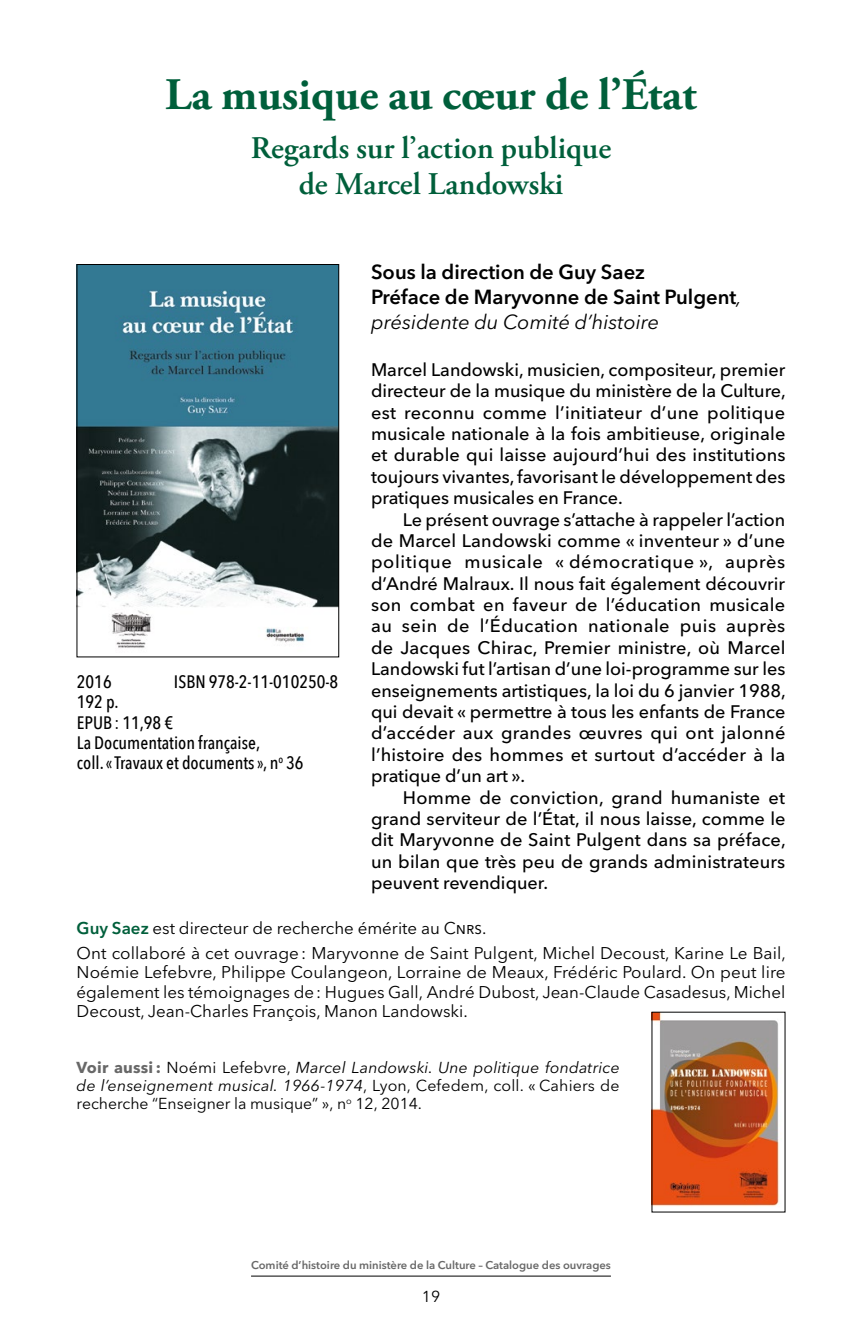
<style>
.page{position:relative;width:862px;height:1340px;background:#fff}
.page>*{position:absolute;margin:0;border:0;box-sizing:border-box;transform-origin:0 0}
._01-Titre{font:700 45px "Adobe Garamond Pro";color:#005f3b}
._01-Titre-2{font:600 31.5px/36px "Adobe Garamond Pro";color:#005f3b;text-align:center}
._02-Auteurs-suite{font:600 20.25px/24.8px "Avenir Next LT Pro";color:#000}
._02-Auteur{font:600 20.25px "Avenir Next LT Pro";color:#000}
._03-Résumé{font:500 18px/21.4px "Avenir Next LT Pro";letter-spacing:.01em;color:#000;text-align:justify}
._03-Résumé-Début{font:500 18px/21.4px "Avenir Next LT Pro";color:#000;text-align:justify}
._05-ref{font:500 18px "Avenir Next Condensed";color:#000}
._04-Auteurs_ref_suite{font:16.88px/19.1px "Avenir Next LT Pro";color:#000;text-align:justify}
._04-Auteurs_réf{font:16.88px "Avenir Next LT Pro";color:#000}
._06-Voir_aussi{font:15.75px/18px "Avenir Next LT Pro";color:#000;text-align:justify}
.t1{font:600 11.25px "Avenir Next LT Pro";color:#686868}
.s1{font-weight:400;font-style:italic}
.s2{font-weight:600;color:#005f3b}
.s3{font-weight:700;color:#686868}
.s4{font-style:italic}
</style>
<div class="page">
<hr style="left:251px;top:1275px;width:359px;height:1px;background:#000">
<img style="left:79px;top:266px;width:258px;height:382px">
<div style="left:77px;top:264px;width:262px;height:393px;border:1px solid #000"></div>
<img style="left:653px;top:1013px;width:127px;height:194px">
<p class="_01-Titre" style="left:165px;top:69px;width:532px">La musique au cœur de l’État</p>
<p class="_01-Titre-2" style="left:250px;top:130px;width:362px">Regards sur l’action publique de Marcel Landowski</p>
<p class="_02-Auteur" style="left:371px;top:260px;width:275px">Sous la direction de Guy Saez</p>
<p class="_02-Auteurs-suite" style="left:371px;top:284px;width:372px">Préface de Maryvonne de Saint Pulgent<span class="s1">, présidente du Comité d’histoire</span></p>
<p class="_03-Résumé-Début" style="left:371px;top:359px;width:416px">Marcel Landowski, musicien, compositeur, premier directeur de la musique du ministère de la Culture, est reconnu comme l’initiateur d’une politique musicale nationale à la fois ambitieuse, originale et durable qui laisse aujourd’hui des institutions toujours vivantes, favorisant le développement des pratiques musicales en France.</p>
<p class="_03-Résumé" style="left:371px;top:508px;width:416px;text-indent:32px">Le présent ouvrage s’attache à rappeler l’action de Marcel Landowski comme « inventeur » d’une politique musicale « démocratique », auprès d’André Malraux. Il nous fait également découvrir son combat en faveur de l’éducation musicale au sein de l’Éducation nationale puis auprès de Jacques Chirac, Premier ministre, où Marcel Landowski fut l’artisan d’une loi-programme sur les enseignements artistiques, la loi du 6 janvier 1988, qui devait « permettre à tous les enfants de France d’accéder aux grandes œuvres qui ont jalonné l’histoire des hommes et surtout d’accéder à la pratique d’un art ».</p>
<p class="_03-Résumé" style="left:371px;top:786px;width:416px;text-indent:32px">Homme de conviction, grand humaniste et grand serviteur de l’État, il nous laisse, comme le dit Maryvonne de Saint Pulgent dans sa préface, un bilan que très peu de grands administrateurs peuvent revendiquer.</p>
<p class="_04-Auteurs_réf" style="left:77px;top:917px;width:411px"><span class="s2">Guy Saez</span> est directeur de recherche émérite au Cnrs.</p>
<p class="_04-Auteurs_ref_suite" style="left:77px;top:943px;width:710px">Ont collaboré à cet ouvrage: Maryvonne de Saint Pulgent, Michel Decoust, Karine Le Bail, Noémie Lefebvre, Philippe Coulangeon, Lorraine de Meaux, Frédéric Poulard. On peut lire également les témoignages de: Hugues Gall, André Dubost, Jean-Claude Casadesus, Michel Decoust, Jean-Charles François, Manon Landowski.</p>
<p class="_05-ref" style="left:77px;top:671px;width:36px">2016</p>
<p class="_05-ref" style="left:174px;top:671px;width:166px">ISBN 978-2-11-010250-8</p>
<p class="_05-ref" style="left:77px;top:691px;width:43px">192 p.</p>
<p class="_05-ref" style="left:77px;top:711px;width:97px">EPUB: 11,98 €</p>
<p class="_05-ref" style="left:77px;top:731px;width:185px">La Documentation française,</p>
<p class="_05-ref" style="left:77px;top:752px;width:228px">coll. «Travaux et documents», n<sup>o</sup> 36</p>
<p class="_06-Voir_aussi" style="left:77px;top:1058px;width:544px"><span class="s3">Voir aussi:</span> Noémi Lefebvre, <span class="s4">Marcel Landowski. Une politique fondatrice de l’enseignement musical. 1966-1974</span>, Lyon, Cefedem, coll. « Cahiers de recherche “Enseigner la musique” », n<sup>o</sup> 12, 2014.</p>
<p class="t1" style="left:251px;top:1258px;width:361px">Comité d’histoire du ministère de la Culture – Catalogue des ouvrages</p>
<p class="_06-Voir_aussi" style="left:421px;top:1287px;width:20px">19</p>
</div>
